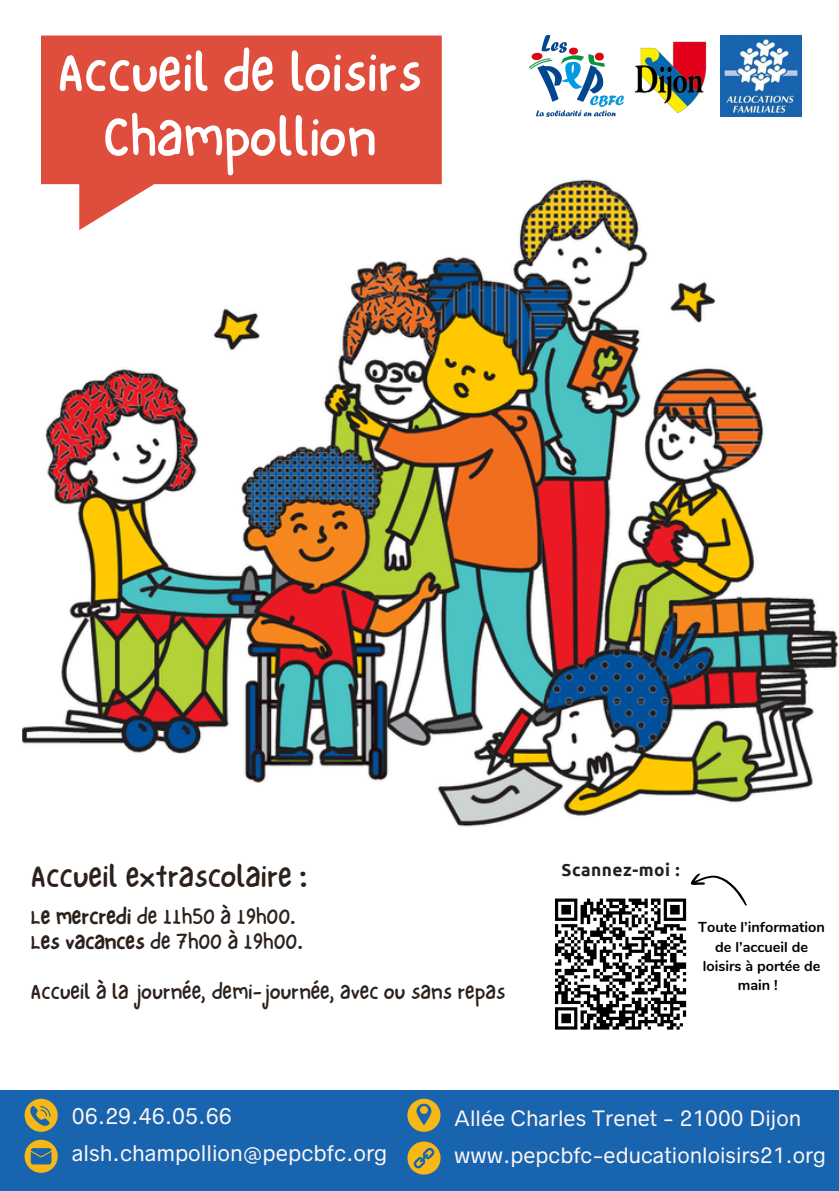
<style>
.page{position:relative;width:839px;height:1191px;background:#fff}
.page>*{position:absolute;margin:0;border:0;box-sizing:border-box;transform-origin:0 0}
.t1{font:56.2px/64.8px "NF One Little Font Regular";color:#fff;text-align:center}
.t2{font:32.2px "NF One Little Font Regular";color:#2c211b}
.t3{font:22.2px/25.2px "NF One Little Font Regular";color:#2c211b}
.t4{font:20.4px/37.6px "Radnika Next";color:#fdf6f6}
.t5{font:20px/37.6px "Radnika Next";color:#fdf6f6}
.t6{font:700 17.2px "Ubuntu";letter-spacing:.03em;color:#21211f}
.t7{font:700 14.4px/19.4px "Nunito";color:#000;text-align:center}
.s1{font-family:"NF One Little Font Bold"}
</style>
<div class="page">
<div style="left:0;top:1090px;width:838px;height:101px;background:#1964ae"></div>
<img style="left:22px;top:175px;width:816px;height:652px">
<svg style="left:41px;top:36px;width:400px;height:194px;fill:#df4e3c"></svg>
<img style="left:529px;top:36px;width:94px;height:81px">
<svg style="left:25px;top:1099px;width:33px;height:33px"></svg>
<svg style="left:25px;top:1140px;width:33px;height:33px"></svg>
<svg style="left:407px;top:1099px;width:33px;height:33px"></svg>
<svg style="left:407px;top:1142px;width:33px;height:32px"></svg>
<img style="left:720px;top:36px;width:81px;height:81px">
<img style="left:634px;top:41px;width:73px;height:73px">
<svg style="left:555px;top:873px;width:192px;height:157px"></svg>
<p class="t1" style="left:57px;top:39px;width:366px">Accueil de loisirs<br>Champollion</p>
<h3 class="t2" style="left:31px;top:857px;width:279px">Accueil extrascolaire :</h3>
<h3 class="t3" style="left:31px;top:904px;width:274px">L<span class="s1">e mercredi</span> de 11h50 à 19h00.<br>L<span class="s1">es vacances</span> de 7h00 à 19h00.</h3>
<h4 class="t3" style="left:31px;top:979px;width:476px">Accueil à la journée, demi-journée, avec ou sans repas</h4>
<p class="t6" style="left:561px;top:860px;width:120px">Scannez-moi :</p>
<h2 class="t7" style="left:698px;top:918px;width:128px">Toute l’information de l’accueil de loisirs à portée de main !</h2>
<p class="t4" style="left:72px;top:1098px;width:317px">06.29.46.05.66 alsh.champollion@pepcbfc.org</p>
<p class="t5" style="left:454px;top:1099px;width:373px">Allée Charles Trenet - 21000 Dijon www.pepcbfc-educationloisirs21.org</p>
</div>
